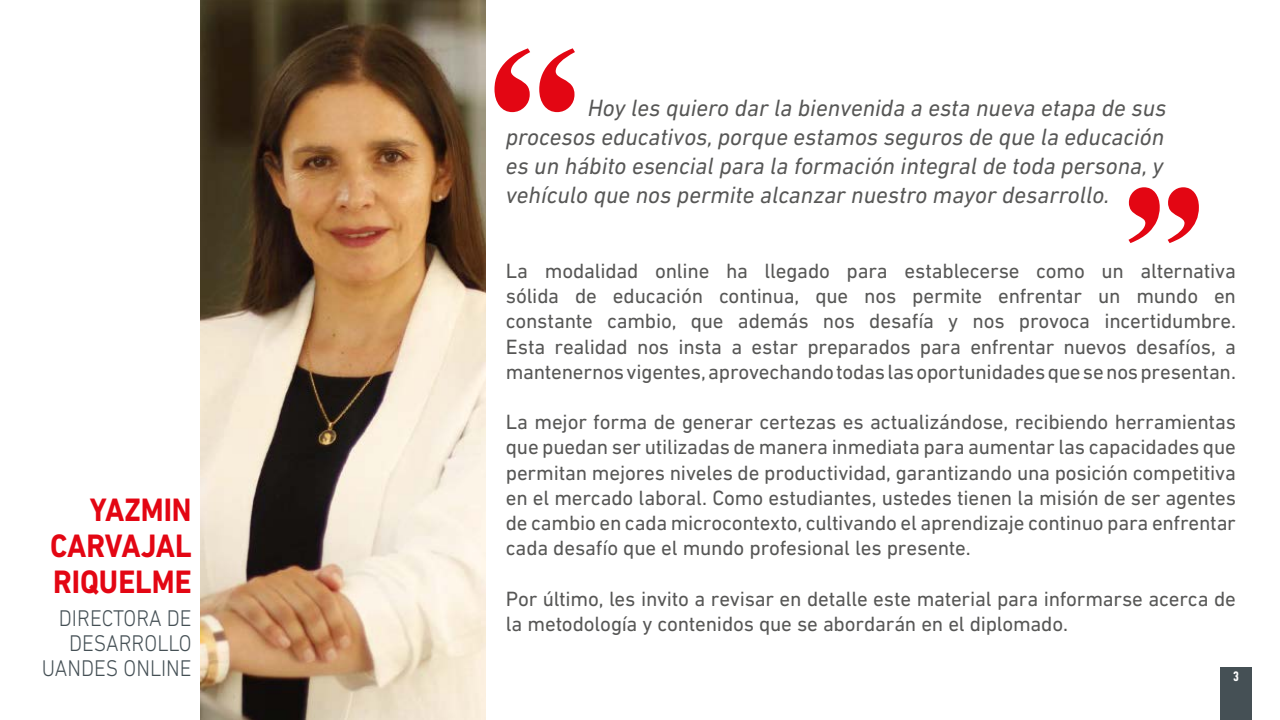
<style>
.page{position:relative;width:1280px;height:720px;background:#fff}
.page>*{position:absolute;margin:0;border:0;box-sizing:border-box;transform-origin:0 0}
.t1{font:700 33px/36px "DIN Next LT Pro";color:#e30613;text-align:justify;scale:.91 1}
.t2{font:italic 24px/28.8px "DIN Next LT Pro";color:#575756;text-align:justify}
.t3{font:300 23.1px/25.2px "DIN Next LT Pro";color:#455055;text-align:right;scale:.91 1}
.t4{font:21px/25.2px "DIN Next LT Pro";letter-spacing:-.01em;color:#575756;text-align:justify}
.t5{font:700 condensed 14px "DIN Next LT Pro";color:#fff}
</style>
<div class="page">
<img style="left:201px;top:0;width:285px;height:720px">
<svg style="left:494px;top:48px;width:81px;height:64px"></svg>
<svg style="left:1129px;top:187px;width:70px;height:56px"></svg>
<div style="left:1221px;top:667px;width:31px;height:53px;background:#455055"></div>
<h1 class="t1" style="left:50px;top:491px;width:157px;text-indent:40px">YAZMIN CARVAJAL RIQUELME</h1>
<p class="t3" style="left:42px;top:605px;width:166px">DIRECTORA DE<br>DESARROLLO<br>UANDES ONLINE</p>
<p class="t2" style="left:506px;top:93px;width:662px;text-indent:82px">Hoy les quiero dar la bienvenida a esta nueva etapa de sus procesos educativos, porque estamos seguros de que la educación es un hábito esencial para la formación integral de toda persona, y vehículo que nos permite alcanzar nuestro mayor desarrollo.</p>
<p class="t4" style="left:506px;top:258px;width:732px">La modalidad online ha llegado para establecerse como un alternativa sólida de educación continua, que nos permite enfrentar un mundo en constante cambio, que además nos desafía y nos provoca incertidumbre.<br>Esta realidad nos insta a estar preparados para enfrentar nuevos desafíos, a mantenernos vigentes, aprovechando todas las oportunidades que se nos presentan.</p>
<p class="t4" style="left:506px;top:409px;width:732px">La mejor forma de generar certezas es actualizándose, recibiendo herramientas que puedan ser utilizadas de manera inmediata para aumentar las capacidades que permitan mejores niveles de productividad, garantizando una posición competitiva en el mercado laboral. Como estudiantes, ustedes tienen la misión de ser agentes de cambio en cada microcontexto, cultivando el aprendizaje continuo para enfrentar cada desafío que el mundo profesional les presente.</p>
<p class="t4" style="left:506px;top:586px;width:732px">Por último, les invito a revisar en detalle este material para informarse acerca de la metodología y contenidos que se abordarán en el diplomado.</p>
<p class="t5" style="left:1233px;top:669px;width:7px">3</p>
</div>
